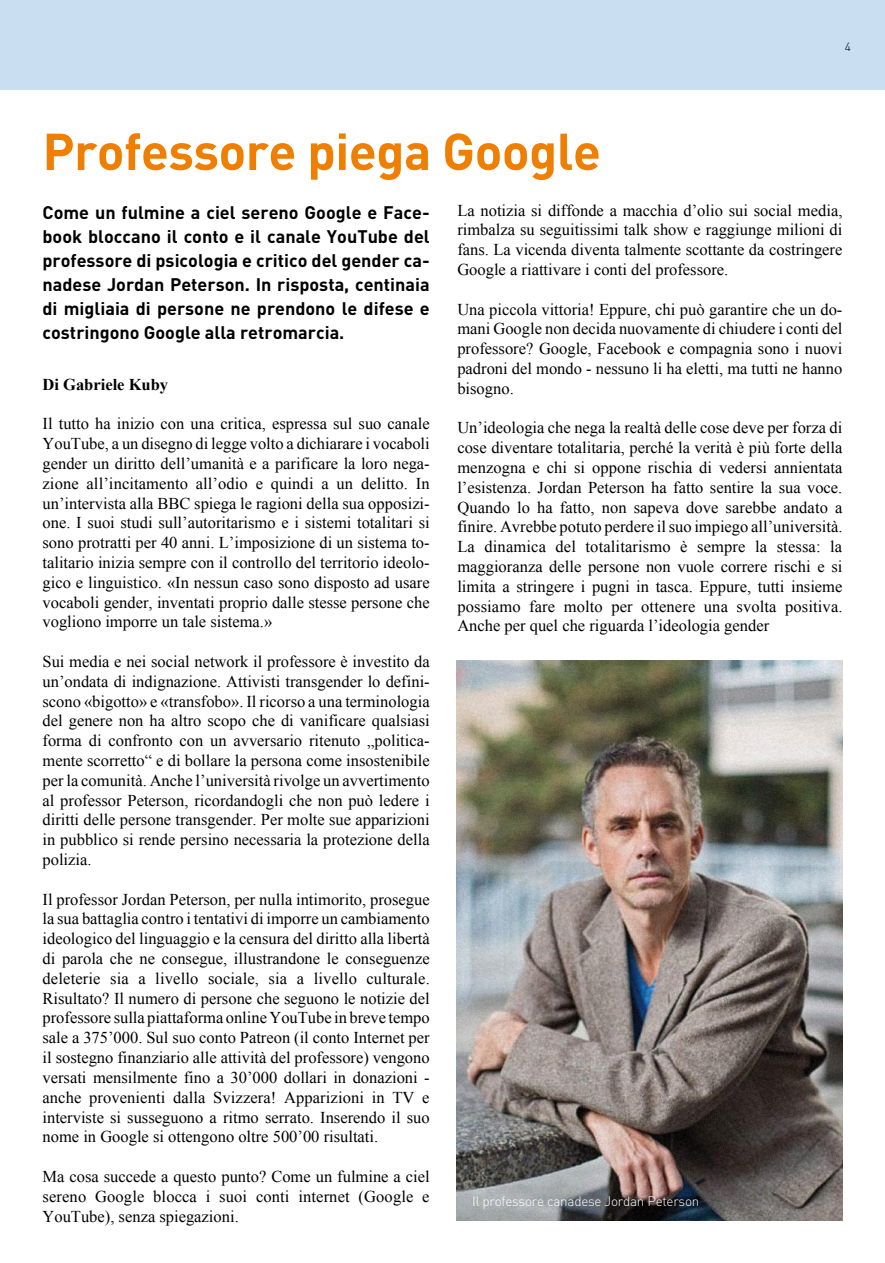
<style>
.page{position:relative;width:885px;height:1263px;background:#fff}
.page>*{position:absolute;margin:0;border:0;box-sizing:border-box;transform-origin:0 0}
.t1{font:700 51px "DIN";letter-spacing:-.01em;color:#ee7f00}
.t2{font:700 18px/24px "DIN";color:#000;text-align:justify}
.t3{font:16.5px/19.8px "Times New Roman";color:#000;text-align:justify}
.t4{font:700 16.5px "Times New Roman";color:#000}
.t5{font:300 13.5px "DIN";letter-spacing:-.02em;color:#fff}
.t6{font:300 12px "DIN";color:#000}
</style>
<div class="page">
<div style="left:0;top:0;width:884px;height:89px;background:#c9def1"></div>
<img style="left:456px;top:660px;width:386px;height:560px">
<p class="t6" style="left:844px;top:39px;width:8px">4</p>
<h1 class="t1" style="left:43px;top:118px;width:560px">Professore piega Google</h1>
<p class="t2" style="left:43px;top:200px;width:388px">Come un fulmine a ciel sereno Google e Face&shy;book bloccano il conto e il canale YouTube del professore di psicologia e critico del gender ca&shy;nadese Jordan Peterson. In risposta, centinaia di migliaia di persone ne prendono le difese e costringono Google alla retromarcia.</p>
<p class="t4" style="left:43px;top:373px;width:127px">Di Gabriele Kuby</p>
<p class="t3" style="left:43px;top:414px;width:389px">Il tutto ha inizio con una critica, espressa sul suo canale YouTube, a un disegno di legge volto a dichiarare i vocaboli gender un diritto dell’umanità e a parificare la loro nega&shy;zione all’incitamento all’odio e quindi a un delitto. In un’intervista alla BBC spiega le ragioni della sua opposizi&shy;one. I suoi studi sull’autoritarismo e i sistemi totalitari si sono protratti per 40 anni. L’imposizione di un sistema to&shy;talitario inizia sempre con il controllo del territorio ideolo&shy;gico e linguistico. «In nessun caso sono disposto ad usare vocaboli gender, inventati proprio dalle stesse persone che vogliono imporre un tale sistema.»</p>
<p class="t3" style="left:43px;top:651px;width:388px">Sui media e nei social network il professore è investito da un’ondata di indignazione. Attivisti transgender lo defini&shy;scono «bigotto» e «transfobo». Il ricorso a una terminologia del genere non ha altro scopo che di vanificare qualsiasi forma di confronto con un avversario ritenuto „politica&shy;mente scorretto“ e di bollare la persona come insostenibile per la comunità. Anche l’università rivolge un avvertimento al professor Peterson, ricordandogli che non può ledere i diritti delle persone transgender. Per molte sue apparizioni in pubblico si rende persino necessaria la protezione della polizia.</p>
<p class="t3" style="left:43px;top:889px;width:389px">Il professor Jordan Peterson, per nulla intimorito, prosegue la sua battaglia contro i tentativi di imporre un cambiamento ideologico del linguaggio e la censura del diritto alla libertà di parola che ne consegue, illustrandone le conseguenze deleterie sia a livello sociale, sia a livello culturale.<br>Risultato? Il numero di persone che seguono le notizie del professore sulla piattaforma online YouTube in breve tempo sale a 375’000. Sul suo conto Patreon (il conto Internet per il sostegno finanziario alle attività del professore) vengono versati mensilmente fino a 30’000 dollari in donazioni - anche provenienti dalla Svizzera! Apparizioni in TV e interviste si susseguono a ritmo serrato. Inserendo il suo nome in Google si ottengono oltre 500’00 risultati.</p>
<p class="t3" style="left:43px;top:1166px;width:388px">Ma cosa succede a questo punto? Come un fulmine a ciel sereno Google blocca i suoi conti internet (Google e YouTube), senza spiegazioni.</p>
<p class="t3" style="left:457px;top:200px;width:386px">La notizia si diffonde a macchia d’olio sui social media, rimbalza su seguitissimi talk show e raggiunge milioni di fans. La vicenda diventa talmente scottante da costringere Google a riattivare i conti del professore.</p>
<p class="t3" style="left:457px;top:299px;width:386px">Una piccola vittoria! Eppure, chi può garantire che un do&shy;mani Google non decida nuovamente di chiudere i conti del professore? Google, Facebook e compagnia sono i nuovi padroni del mondo - nessuno li ha eletti, ma tutti ne hanno bisogno.</p>
<p class="t3" style="left:457px;top:418px;width:386px">Un’ideologia che nega la realtà delle cose deve per forza di cose diventare totalitaria, perché la verità è più forte della menzogna e chi si oppone rischia di vedersi annientata l’esistenza. Jordan Peterson ha fatto sentire la sua voce.<br>Quando lo ha fatto, non sapeva dove sarebbe andato a finire. Avrebbe potuto perdere il suo impiego all’università.<br>La dinamica del totalitarismo è sempre la stessa: la maggioranza delle persone non vuole correre rischi e si limita a stringere i pugni in tasca. Eppure, tutti insieme possiamo fare molto per ottenere una svolta positiva.<br>Anche per quel che riguarda l’ideologia gender</p>
<p class="t5" style="left:472px;top:1193px;width:229px">Il professore canadese Jordan Peterson</p>
</div>
